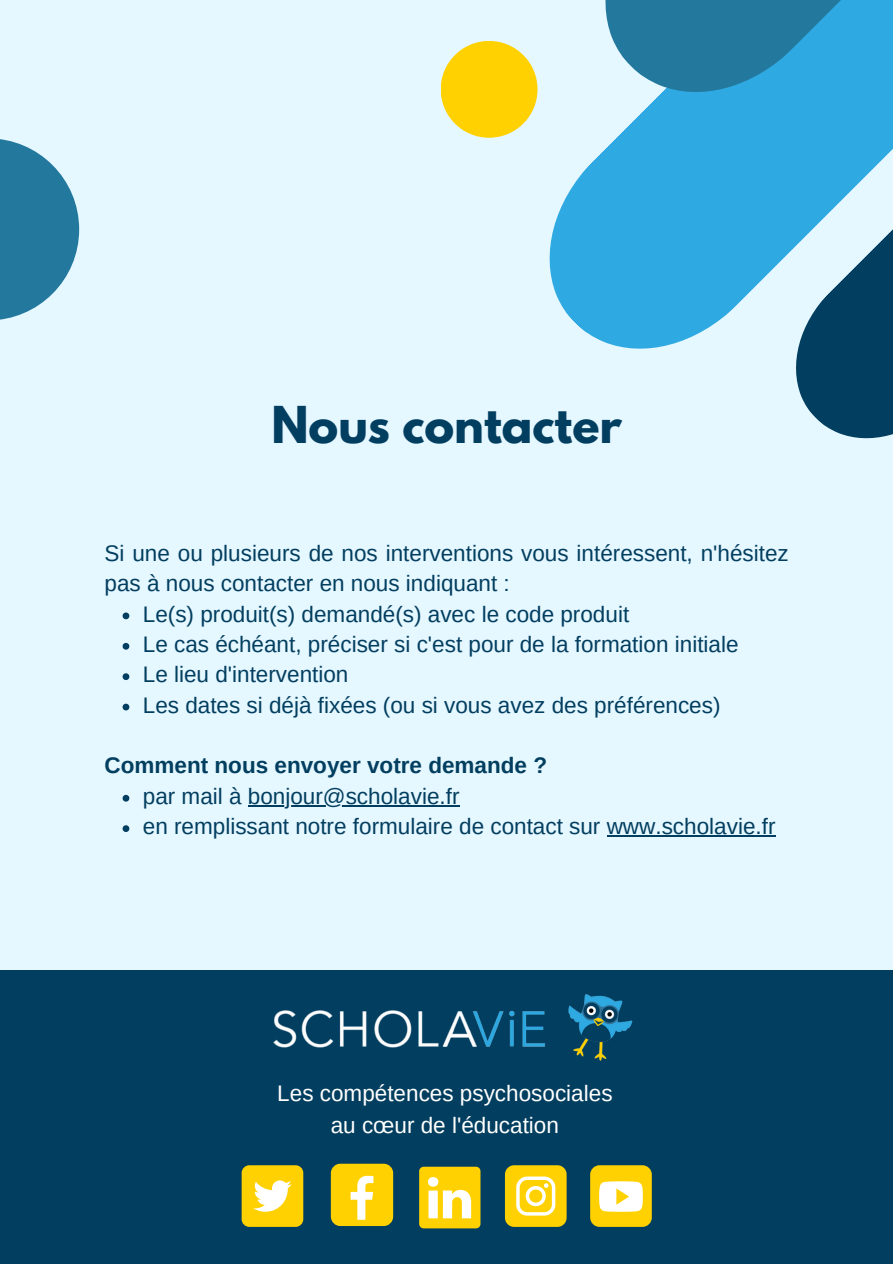
<style>
.page{position:relative;width:893px;height:1264px;background:#fff}
.page>*{position:absolute;margin:0;border:0;box-sizing:border-box;transform-origin:0 0}
.t1{font:700 45px "League Spartan";color:#023e5f}
.t2{font:22.5px/30.3px "Arimo";color:#023e5f}
.t3{font:22.5px/31.5px "Arimo";color:#fff;text-align:center}
.t4{font:700 22.5px "Arimo";color:#023e5f}
</style>
<div class="page">
<div style="left:0;top:0;width:892px;height:1263px;background:#e5f7ff"></div>
<div style="left:0;top:969px;width:892px;height:294px;background:#023e5f"></div>
<div style="left:331px;top:1163px;width:62px;height:62px;background:#ffd100;border-radius:9px"></div>
<svg style="left:350px;top:1175px;width:23px;height:44px"></svg>
<svg style="left:419px;top:1166px;width:61px;height:62px;background:#fad93e"></svg>
<div style="left:590px;top:1165px;width:61px;height:61px;background:#ffd100;border-radius:9px"></div>
<svg style="left:599px;top:1181px;width:43px;height:30px"></svg>
<div style="left:241px;top:1165px;width:62px;height:61px;background:#ffd100;border-radius:8px"></div>
<svg style="left:253px;top:1180px;width:39px;height:31px"></svg>
<svg style="left:505px;top:1165px;width:61px;height:61px;background:#fad62d"></svg>
<img style="left:233px;top:969px;width:427px;height:92px">
<svg style="left:123px;top:612px;width:6px;height:7px"></svg>
<svg style="left:123px;top:643px;width:6px;height:6px"></svg>
<svg style="left:123px;top:673px;width:6px;height:7px"></svg>
<svg style="left:123px;top:703px;width:6px;height:7px"></svg>
<svg style="left:123px;top:794px;width:6px;height:7px"></svg>
<hr style="left:248px;top:805px;width:211px;height:1px;background:#023e5f">
<svg style="left:123px;top:825px;width:6px;height:7px"></svg>
<hr style="left:606px;top:835px;width:169px;height:1px;background:#023e5f">
<svg style="left:549px;top:158px;width:47px;height:180px;fill:#2fa9e1"></svg>
<svg style="left:596px;top:0;width:296px;height:439px"></svg>
<div style="left:440px;top:41px;width:97px;height:97px;background:#ffd100;border-radius:50%"></div>
<svg style="left:0;top:139px;width:79px;height:181px;fill:#23789e"></svg>
<h1 class="t1" style="left:271px;top:402px;width:352px">Nous contacter</h1>
<p class="t2" style="left:105px;top:538px;width:685px">Si une ou plusieurs de nos interventions vous intéressent, n'hésitez</p>
<p class="t2" style="left:105px;top:568px;width:406px">pas à nous contacter en nous indiquant :</p>
<p class="t2" style="left:143px;top:598px;width:488px">Le(s) produit(s) demandé(s) avec le code produit</p>
<p class="t2" style="left:143px;top:629px;width:597px">Le cas échéant, préciser si c'est pour de la formation initiale</p>
<p class="t2" style="left:143px;top:659px;width:207px">Le lieu d'intervention</p>
<p class="t2" style="left:143px;top:689px;width:579px">Les dates si déjà fixées (ou si vous avez des préférences)</p>
<p class="t4" style="left:105px;top:753px;width:444px">Comment nous envoyer votre demande ?</p>
<p class="t2" style="left:143px;top:781px;width:634px">par mail à bonjour@scholavie.fr<br>en remplissant notre formulaire de contact sur www.scholavie.fr</p>
<p class="t3" style="left:277px;top:1077px;width:337px">Les compétences psychosociales au cœur de l'éducation</p>
</div>
